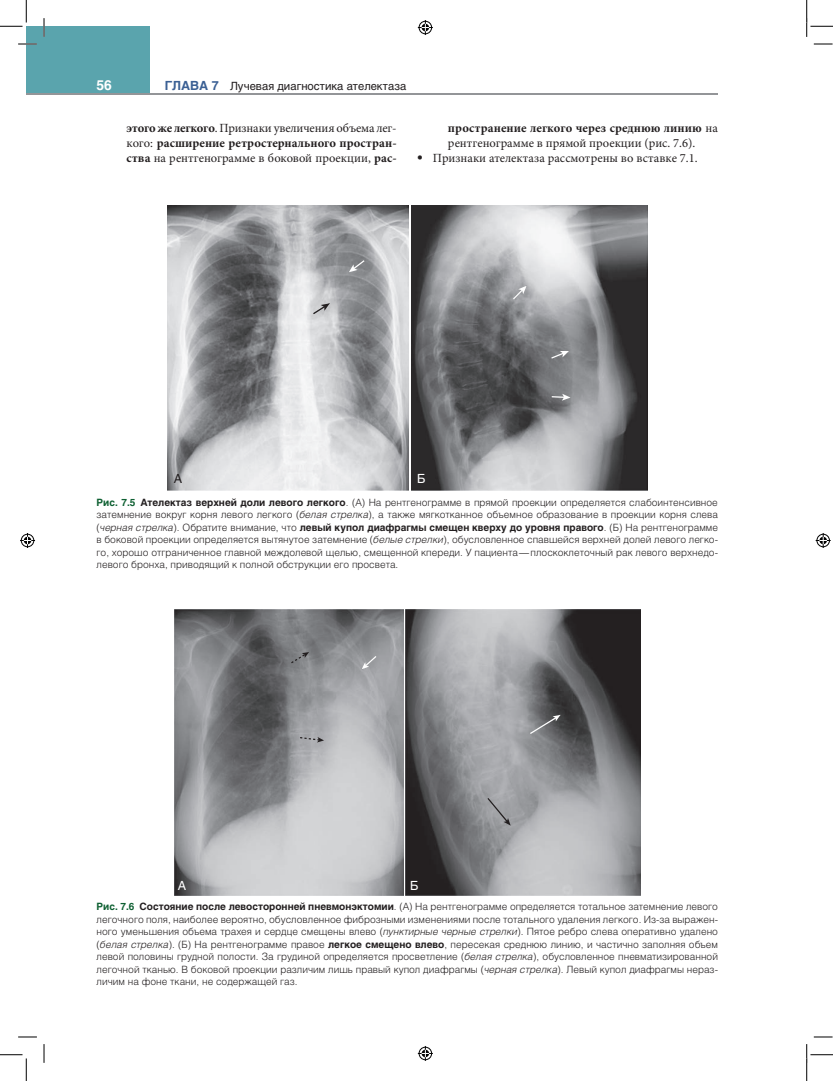
<style>
.page{position:relative;width:833px;height:1081px;background:#fff}
.page>*{position:absolute;margin:0;border:0;box-sizing:border-box;transform-origin:0 0}
.t1{font:700 13.75px "Helios";color:#fff}
.t2{font:12.5px/15px "Minion Pro";color:#231f20;text-align:justify}
.t3{font:12.5px "Helios";color:#fff}
.t4{font:12.5px "Helios";color:#231f20}
.t5{font:11.25px "Helios";color:#231f20}
.ris_podp_L{font:300 10px/12.5px "Helios";color:#231f20;text-align:justify}
.s1{font-weight:700;font-size:12.5px;color:#3b6094}
.s2{font-weight:700}
.s3{font-family:"Helios";font-weight:700}
.s4{font-weight:700;color:#0e6032}
.s5{font-style:italic}
</style>
<div class="page">
<div style="left:26px;top:26px;width:123px;height:67px;background:#5aa4ad"></div>
<hr style="left:26px;top:93px;width:691px;height:1px;background:#939598">
<img style="left:411px;top:205px;width:236px;height:285px">
<img style="left:167px;top:205px;width:241px;height:285px">
<svg style="left:311px;top:303px;width:18px;height:12px"></svg>
<svg style="left:348px;top:259px;width:17px;height:13px"></svg>
<svg style="left:511px;top:285px;width:15px;height:16px"></svg>
<svg style="left:549px;top:351px;width:19px;height:8px"></svg>
<svg style="left:550px;top:393px;width:20px;height:7px"></svg>
<img style="left:174px;top:609px;width:229px;height:285px">
<svg style="left:298px;top:736px;width:26px;height:6px"></svg>
<svg style="left:289px;top:651px;width:20px;height:13px"></svg>
<svg style="left:361px;top:654px;width:16px;height:15px"></svg>
<img style="left:405px;top:609px;width:235px;height:285px">
<svg style="left:528px;top:714px;width:32px;height:21px"></svg>
<svg style="left:486px;top:796px;width:24px;height:29px"></svg>
<svg style="left:18px;top:43px;width:19px;height:2px"></svg>
<svg style="left:813px;top:43px;width:19px;height:2px"></svg>
<svg style="left:18px;top:1036px;width:19px;height:1px"></svg>
<svg style="left:813px;top:1036px;width:19px;height:1px"></svg>
<svg style="left:43px;top:18px;width:2px;height:19px"></svg>
<svg style="left:43px;top:1044px;width:2px;height:18px"></svg>
<svg style="left:0;top:0;width:27px;height:27px"></svg>
<svg style="left:0;top:1054px;width:27px;height:26px"></svg>
<svg style="left:806px;top:0;width:26px;height:37px"></svg>
<svg style="left:806px;top:1044px;width:26px;height:36px"></svg>
<svg style="left:417px;top:20px;width:15px;height:15px"></svg>
<svg style="left:417px;top:1046px;width:15px;height:14px"></svg>
<svg style="left:20px;top:533px;width:15px;height:15px"></svg>
<svg style="left:815px;top:533px;width:15px;height:15px"></svg>
<h1 class="t1" style="left:96px;top:77px;width:17px">56</h1>
<p class="t5" style="left:165px;top:79px;width:243px"><span class="s1">ГЛАВА 7</span> Лучевая диагностика ателектаза</p>
<p class="t2" style="left:126px;top:120px;width:271px"><span class="s2">этого же легкого</span>. Признаки увеличения объема лег‑ кого: <span class="s2">расширение ретростернального простран‑ ства</span> на рентгенограмме в боковой проекции, <span class="s2">рас‑</span></p>
<p class="t2" style="left:447px;top:120px;width:271px"><span class="s2">пространение легкого через среднюю линию</span> на рентгенограмме в прямой проекции (рис. 7.6).</p>
<p class="t2" style="left:417px;top:150px;width:281px"><span class="s3">•</span> Признаки ателектаза рассмотрены во вставке 7.1.</p>
<p class="t4" style="left:174px;top:471px;width:10px">A</p>
<p class="t3" style="left:417px;top:471px;width:10px">Б</p>
<p class="ris_podp_L" style="left:96px;top:495px;width:622px"><span class="s4">Рис. 7.5</span> <span class="s2">Ателектаз верхней доли левого легкого</span>. (A) На рентгенограмме в прямой проекции определяется слабоинтенсивное затемнение вокруг корня левого легкого (<span class="s5">белая стрелка</span>), а также мягкотканное объемное образование в проекции корня слева (<span class="s5">черная стрелка</span>). Обратите внимание, что <span class="s2">левый купол диафрагмы смещен кверху до уровня правого</span>. (Б) На рентгенограмме в боковой проекции определяется вытянутое затемнение (<span class="s5">белые стрелки</span>), обусловленное спавшейся верхней долей левого легко‑ го, хорошо отграниченное главной междолевой щелью, смещенной кпереди. У пациента— плоскоклеточный рак левого верхнедо‑ левого бронха, приводящий к полной обструкции его просвета.</p>
<p class="t3" style="left:178px;top:877px;width:10px">A</p>
<p class="t3" style="left:410px;top:877px;width:10px">Б</p>
<p class="ris_podp_L" style="left:96px;top:900px;width:622px"><span class="s4">Рис. 7.6</span> <span class="s2">Состояние после левосторонней пневмонэктомии</span>. (A) На рентгенограмме определяется тотальное затемнение левого легочного поля, наиболее вероятно, обусловленное фиброзными изменениями после тотального удаления легкого. Из‑за выражен‑ ного уменьшения объема трахея и сердце смещены влево (<span class="s5">пунктирные черные стрелки</span>). Пятое ребро слева оперативно удалено (<span class="s5">белая стрелка</span>). (Б) На рентгенограмме правое <span class="s2">легкое смещено влево</span>, пересекая среднюю линию, и частично заполняя объем левой половины грудной полости. За грудиной определяется просветление (<span class="s5">белая стрелка</span>), обусловленное пневматизированной легочной тканью. В боковой проекции различим лишь правый купол диафрагмы (<span class="s5">черная стрелка</span>). Левый купол диафрагмы нераз‑ личим на фоне ткани, не содержащей газ.</p>
</div>
